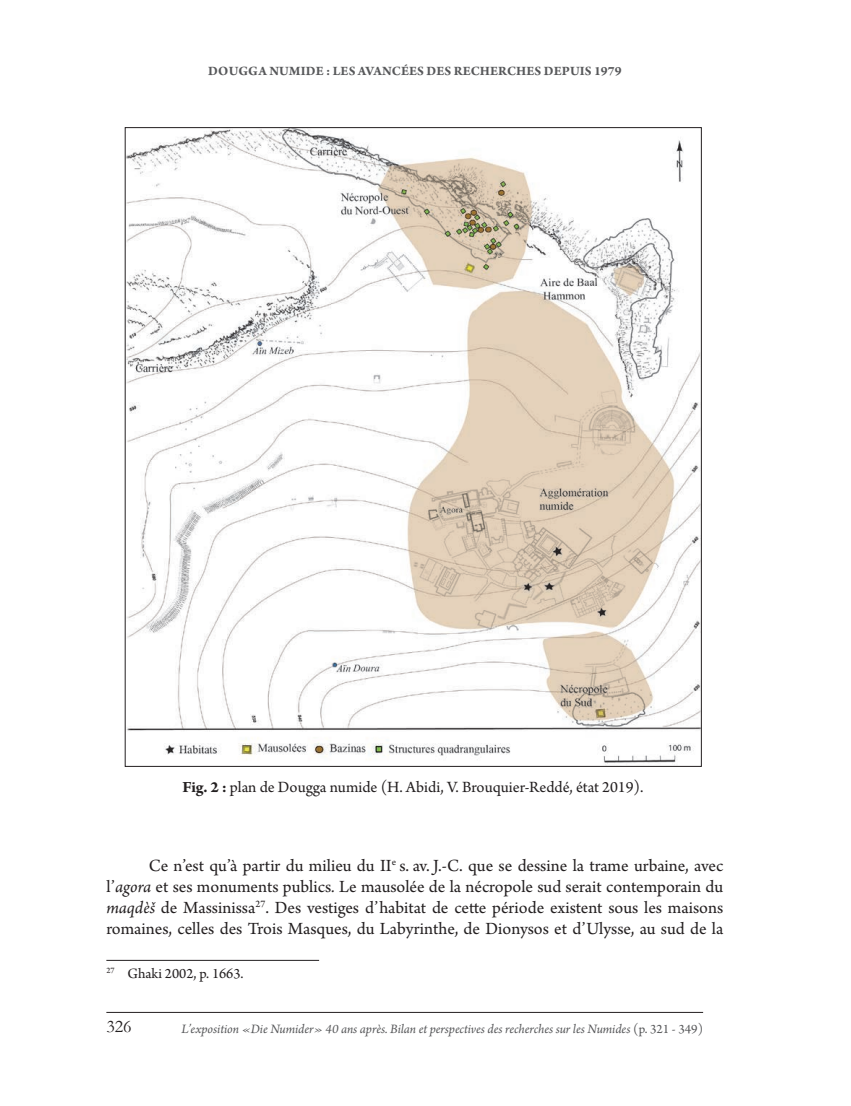
<style>
.page{position:relative;width:851px;height:1106px;background:#fff}
.page>*{position:absolute;margin:0;border:0;box-sizing:border-box;transform-origin:0 0}
.Texte{font:18px/21px "Arno Pro";color:#231f20;text-align:justify}
.t1{font:18px "Garamond";color:#231f20}
.Légende{font:16.5px "Arno Pro";color:#231f20}
.Notes{font:15px "Arno Pro";color:#231f20}
.t2{font:italic 13.5px "Arno Pro";letter-spacing:-.005em;color:#57585a}
.t3{font:700 13.5px "Arno Pro";letter-spacing:.01em;color:#57585a}
.s1{font-weight:700}
.s2{font-style:italic}
.s3{font-style:normal}
</style>
<div class="page">
<hr style="left:106px;top:1012px;width:597px;height:1px;background:#231f20">
<hr style="left:106px;top:960px;width:213px;height:1px;background:#231f20">
<img style="left:127px;top:129px;width:572px;height:635px">
<p class="t3" style="left:208px;top:63px;width:415px">DOUGGA NUMIDE : LES AVANCÉES DES RECHERCHES DEPUIS 1979</p>
<p class="Légende" style="left:182px;top:777px;width:462px"><span class="s1">Fig. 2 :</span> plan de Dougga numide (H. Abidi, V. Brouquier-Reddé, état 2019).</p>
<p class="Texte" style="left:106px;top:856px;width:618px;text-indent:43px">Ce n’est qu’à partir du milieu du II<sup>e</sup> s. av. J.-C. que se dessine la trame urbaine, avec l’<span class="s2">agora</span> et ses monuments publics<span class="s2">.</span> Le mausolée de la nécropole sud serait contemporain du <span class="s2">maqdèš</span> de Massinissa<sup>27</sup>. Des vestiges d’habitat de cette période existent sous les maisons romaines, celles des Trois Masques, du Labyrinthe, de Dionysos et d’Ulysse, au sud de la</p>
<p class="Notes" style="left:106px;top:965px;width:139px"><sup>27</sup> Ghaki 2002, p. 1663.</p>
<p class="t1" style="left:106px;top:1015px;width:27px">326</p>
<p class="t2" style="left:181px;top:1021px;width:523px">L’exposition «Die Numider» 40 ans après. Bilan et perspectives des recherches sur les Numides <span class="s3">(p. 321 - 349)</span></p>
</div>
